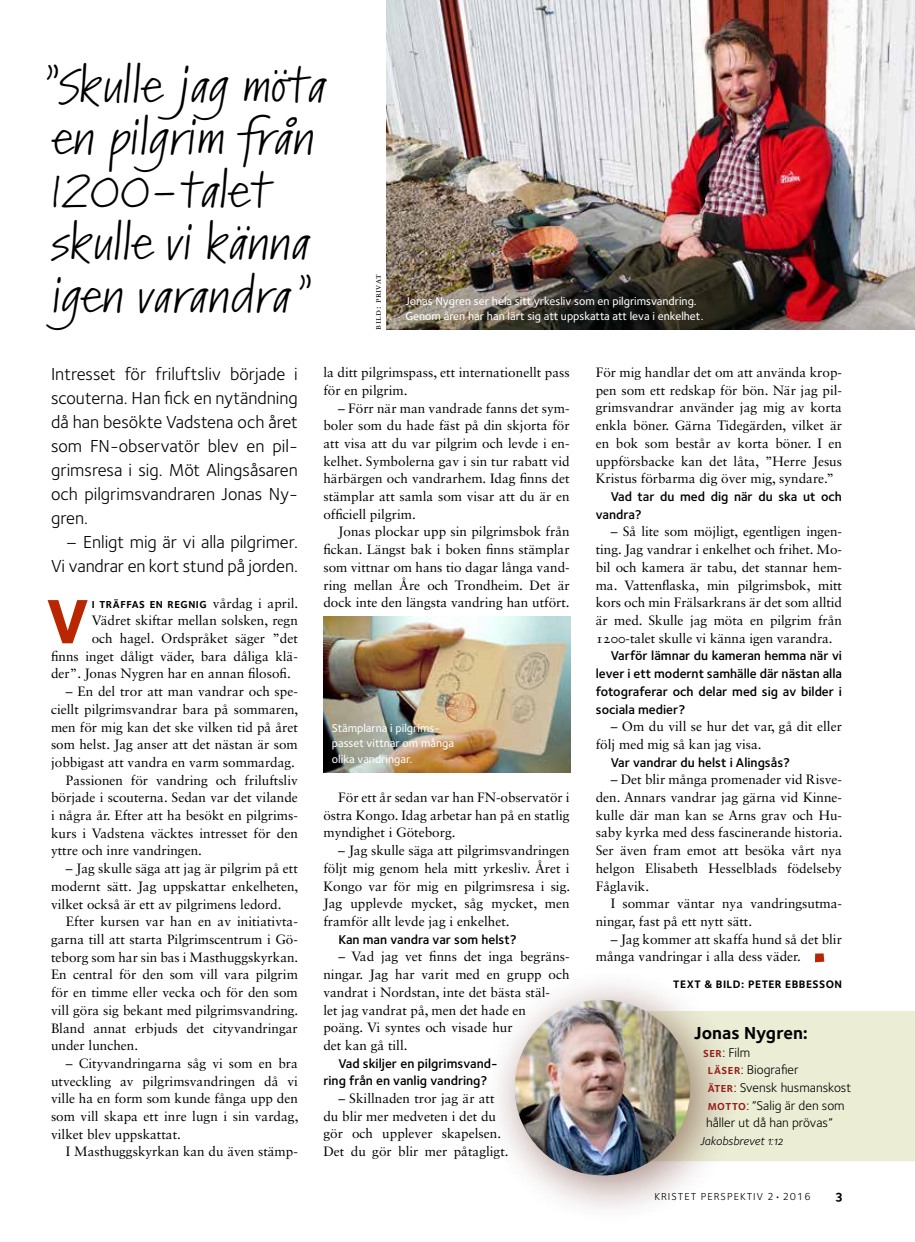
<style>
.page{position:relative;width:915px;height:1242px;background:#fff}
.page>*{position:absolute;margin:0;border:0;box-sizing:border-box;transform-origin:0 0}
.t1{font:800 64.8px "Foundry Sterling";color:#b82701}
.t2{font:semi-expanded 45px/52.5px "Kremlin Pro";color:#000}
.t3{font:18px/24px "Foundry Sterling Book OSF";letter-spacing:-.005em;color:#000;text-align:justify}
.t4{font:18px "Foundry Sterling Bold OSF";letter-spacing:.005em;color:#000}
.t5{font:13.5px/17.7px "Sabon LT Std";color:#000;text-align:justify}
.t6{font:13.5px "Foundry Sterling Bold OSF";color:#000}
.t7{font:13.2px/17.7px "Foundry Sterling Demi OSF";color:#000}
.t8{font:13.2px/17.7px "Foundry Sterling Book OSF";color:#000}
.t9{font:12px "Foundry Sterling Book Italic OSF";color:#000}
.t10{font:11.7px/15.8px "Foundry Sterling Medium OSF";color:#fff}
.t11{font:11.25px "Foundry Sterling Bold OSF";letter-spacing:.04em;color:#000}
.t12{font:700 10.5px "Foundry Sterling";letter-spacing:.05em;color:#000}
.t13{font:10.5px "Foundry Sterling";letter-spacing:.095em;color:#000}
.t14{font:9px "Sabon LT Std";letter-spacing:.05em;color:#000}
.s1{font-family:"Sabon LT Std";font-weight:400;font-size:13.5px}
.s2{font-family:"Foundry Sterling";font-weight:700;font-size:10.5px;color:#981f1c}
</style>
<div class="page">
<div style="left:741px;top:1011px;width:173px;height:150px;background:#ebedd5"></div>
<img style="left:386px;top:0;width:528px;height:330px">
<div style="left:481px;top:966px;width:260px;height:260px;background:#4a0e00;opacity:.5"></div>
<img style="left:514px;top:1000px;width:176px;height:175px;border-radius:88px">
<img style="left:323px;top:616px;width:247px;height:156px">
<svg style="left:815px;top:953px;width:9px;height:9px"></svg>
<h2 class="t2" style="left:38px;top:61px;width:289px">”Skulle jag möta en pilgrim från<br>1200-talet skulle vi känna igen varandra”</h2>
<p class="t14" style="left:372px;top:330px;width:56px;rotate:-90deg">bild: privat</p>
<p class="t10" style="left:405px;top:292px;width:299px">Jonas Nygren ser hela sitt yrkesliv som en pilgrimsvandring.<br>Genom åren har han lärt sig att uppskatta att leva i enkelhet.</p>
<h3 class="t3" style="left:51px;top:361px;width:248px">Intresset för friluftsliv började i scouterna. Han fick en nytändning då han besökte Vadstena och året som FN-observatör blev en pil&shy;grimsresa i sig. Möt Alingsåsaren och pilgrimsvandraren Jonas Ny&shy;gren.</h3>
<h3 class="t3" style="left:51px;top:529px;width:248px;text-align:right">– Enligt mig är vi alla pilgrimer.<br>Vi vandrar en kort stund på jorden.</h3>
<p class="t12" style="left:92px;top:596px;width:208px">I TRÄFFAS EN REGNIG <span class="s1">vårdag i april.</span></p>
<p class="t5" style="left:92px;top:611px;width:208px">Vädret skiftar mellan solsken, regn</p>
<p class="t5" style="left:92px;top:629px;width:208px">och hagel. Ordspråket säger ”det</p>
<p class="t5" style="left:51px;top:647px;width:248px">finns inget dåligt väder, bara dåliga klä-</p>
<p class="t5" style="left:51px;top:665px;width:241px">der”. Jonas Nygren har en annan filosofi.</p>
<p class="t5" style="left:66px;top:682px;width:233px">– En del tror att man vandrar och spe-</p>
<p class="t5" style="left:51px;top:700px;width:249px">ciellt pilgrimsvandrar bara på sommaren,</p>
<p class="t5" style="left:51px;top:718px;width:248px">men för mig kan det ske vilken tid på året</p>
<p class="t5" style="left:51px;top:735px;width:248px">som helst. Jag anser att det nästan är som</p>
<p class="t5" style="left:51px;top:753px;width:245px">jobbigast att vandra en varm sommardag.</p>
<p class="t5" style="left:66px;top:771px;width:233px">Passionen för vandring och friluftsliv</p>
<p class="t5" style="left:51px;top:788px;width:248px">började i scouterna. Sedan var det vilande</p>
<p class="t5" style="left:51px;top:806px;width:248px">i några år. Efter att ha besökt en pilgrims-</p>
<p class="t5" style="left:51px;top:824px;width:248px">kurs i Vadstena väcktes intresset för den</p>
<p class="t5" style="left:51px;top:841px;width:152px">yttre och inre vandringen.</p>
<p class="t5" style="left:51px;top:859px;width:249px;text-indent:15px">– Jag skulle säga att jag är pilgrim på ett modernt sätt. Jag uppskattar enkelheten, vilket också är ett av pilgrimens ledord.</p>
<p class="t5" style="left:51px;top:912px;width:249px;text-indent:15px">Efter kursen var han en av initiativta&shy;garna till att starta Pilgrimscentrum i Gö&shy;teborg som har sin bas i Masthuggskyrkan.<br>En central för den som vill vara pilgrim för en timme eller vecka och för den som vill göra sig bekant med pilgrimsvandring.<br>Bland annat erbjuds det cityvandringar under lunchen.</p>
<p class="t5" style="left:51px;top:1054px;width:249px;text-indent:15px">– Cityvandringarna såg vi som en bra utveckling av pilgrimsvandringen då vi ville ha en form som kunde fånga upp den som vill skapa ett inre lugn i sin vardag, vilket blev uppskattat.</p>
<p class="t5" style="left:66px;top:1142px;width:233px">I Masthuggskyrkan kan du även stämp-</p>
<h1 class="t1" style="left:46px;top:576px;width:44px">V</h1>
<p class="t5" style="left:323px;top:363px;width:248px">la ditt pilgrimspass, ett internationellt pass för en pilgrim.</p>
<p class="t5" style="left:323px;top:399px;width:248px;text-indent:15px">– Förr när man vandrade fanns det sym&shy;boler som du hade fäst på din skjorta för att visa att du var pilgrim och levde i en&shy;kelhet. Symbolerna gav i sin tur rabatt vid härbärgen och vandrarhem. Idag finns det stämplar att samla som visar att du är en officiell pilgrim.</p>
<p class="t5" style="left:323px;top:523px;width:248px;text-indent:15px">Jonas plockar upp sin pilgrimsbok från fickan. Längst bak i boken finns stämplar som vittnar om hans tio dagar långa vand&shy;ring mellan Åre och Trondheim. Det är dock inte den längsta vandring han utfört.</p>
<p class="t10" style="left:332px;top:719px;width:124px">Stämplarna i pilgrims&shy;passet vittnar om många olika vandringar.</p>
<p class="t5" style="left:323px;top:788px;width:248px;text-indent:15px">För ett år sedan var han FN-observatör i östra Kongo. Idag arbetar han på en statlig myndighet i Göteborg.</p>
<p class="t5" style="left:323px;top:841px;width:248px;text-indent:15px">– Jag skulle säga att pilgrimsvandringen följt mig genom hela mitt yrkesliv. Året i Kongo var för mig en pilgrimsresa i sig.<br>Jag upplevde mycket, såg mycket, men framför allt levde jag i enkelhet.</p>
<p class="t7" style="left:338px;top:930px;width:180px">Kan man vandra var som helst?</p>
<p class="t5" style="left:323px;top:947px;width:248px;text-align:left;text-indent:15px">– Vad jag vet finns det inga begräns&shy;ningar. Jag har varit med en grupp och vandrat i Nordstan, inte det bästa stäl-<br>let jag vandrat på, men det hade en<br>poäng. Vi syntes och visade hur<br>det kan gå till.</p>
<p class="t7" style="left:323px;top:1054px;width:176px;text-indent:15px">Vad skiljer en pilgrimsvand&shy;ring från en vanlig vandring?</p>
<p class="t5" style="left:323px;top:1089px;width:187px;text-align:left;text-indent:15px">– Skillnaden tror jag är att du blir mer medveten i det du gör och upplever skapelsen.<br>Det du gör blir mer påtagligt.</p>
<p class="t5" style="left:595px;top:363px;width:248px">För mig handlar det om att använda krop&shy;pen som ett redskap för bön. När jag pil&shy;grimsvandrar använder jag mig av korta enkla böner. Gärna Tidegärden, vilket är en bok som består av korta böner. I en uppförsbacke kan det låta, ”Herre Jesus Kristus förbarma dig över mig, syndare.”</p>
<p class="t7" style="left:595px;top:487px;width:247px;text-indent:15px">Vad tar du med dig när du ska ut och vandra?</p>
<p class="t5" style="left:595px;top:523px;width:248px;text-indent:15px">– Så lite som möjligt, egentligen ingen&shy;ting. Jag vandrar i enkelhet och frihet. Mo&shy;bil och kamera är tabu, det stannar hem&shy;ma. Vattenflaska, min pilgrimsbok, mitt kors och min Frälsarkrans är det som alltid är med. Skulle jag möta en pilgrim från 1200-talet skulle vi känna igen varandra.</p>
<p class="t7" style="left:595px;top:647px;width:248px;text-align:justify;text-indent:15px">Varför lämnar du kameran hemma när vi lever i ett modernt samhälle där nästan alla fotograferar och delar med sig av bilder i sociala medier?</p>
<p class="t5" style="left:595px;top:717px;width:247px;text-indent:15px">– Om du vill se hur det var, gå dit eller följ med mig så kan jag visa.</p>
<p class="t7" style="left:610px;top:753px;width:181px">Var vandrar du helst i Alingsås?</p>
<p class="t5" style="left:595px;top:770px;width:248px;text-indent:15px">– Det blir många promenader vid Risve&shy;den. Annars vandrar jag gärna vid Kinne&shy;kulle där man kan se Arns grav och Hu&shy;saby kyrka med dess fascinerande historia.<br>Ser även fram emot att besöka vårt nya helgon Elisabeth Hesselblads födelseby Fåglavik.</p>
<p class="t5" style="left:595px;top:894px;width:247px;text-indent:15px">I sommar väntar nya vandringsutma&shy;ningar, fast på ett nytt sätt.</p>
<p class="t5" style="left:595px;top:930px;width:247px;text-indent:15px">– Jag kommer att skaffa hund så det blir många vandringar i alla dess väder.</p>
<p class="t11" style="left:673px;top:976px;width:170px">TEXT &amp; BILD: PETER EBBESSON</p>
<h3 class="t4" style="left:694px;top:1020px;width:115px">Jonas Nygren:</h3>
<p class="t8" style="left:703px;top:1043px;width:149px"><span class="s2">SER</span>: Film<br><span class="s2">LÄSER</span>: Biografier<br><span class="s2">ÄTER</span>: Svensk husmanskost<br><span class="s2">MOTTO</span>: ”Salig är den som håller ut då han prövas”</p>
<p class="t9" style="left:700px;top:1132px;width:84px">-Jakobsbrevet 1:12</p>
<p class="t13" style="left:654px;top:1189px;width:158px">KRISTET PERSPEKTIV 2•2016</p>
<p class="t6" style="left:835px;top:1186px;width:8px">3</p>
</div>
